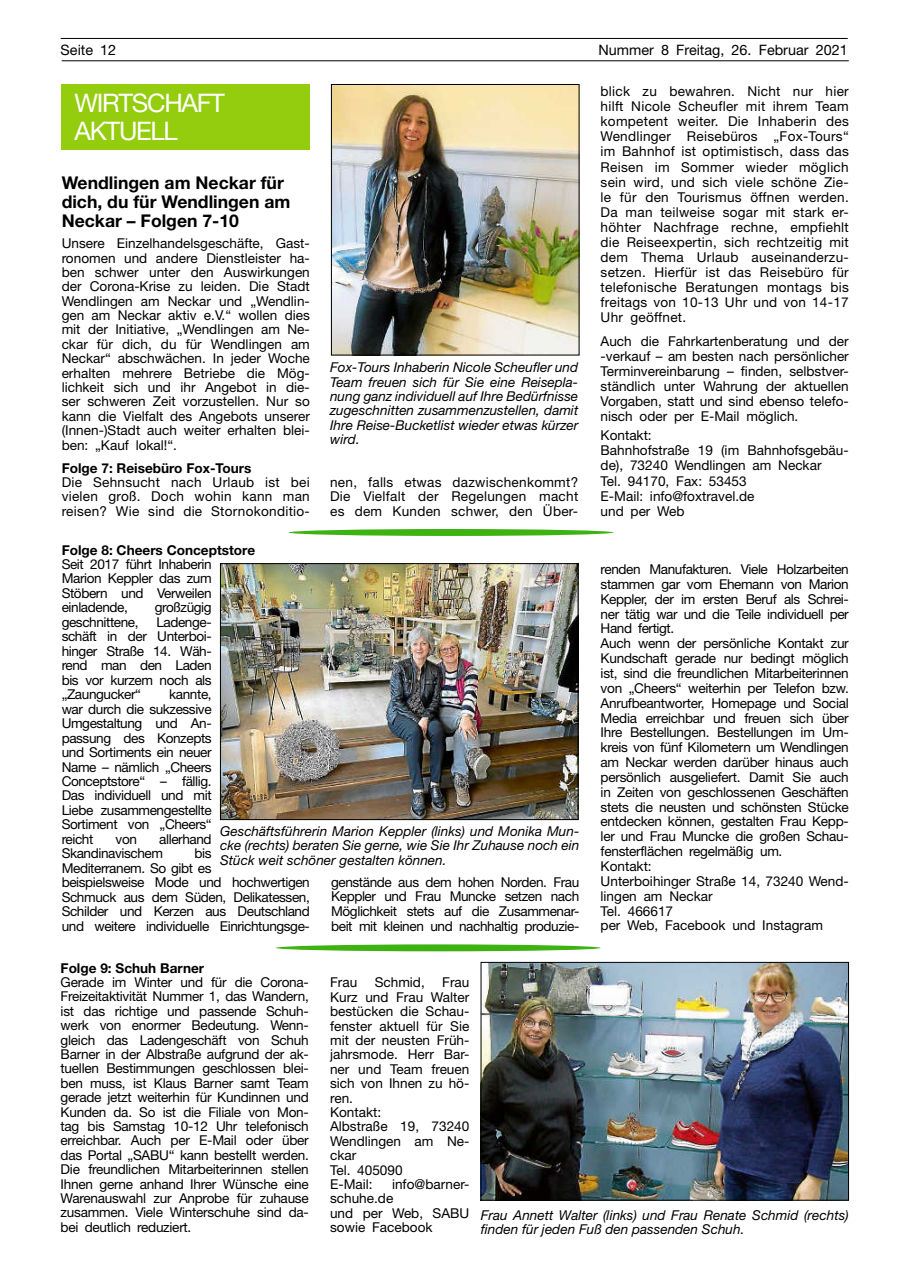
<style>
.page{position:relative;width:902px;height:1280px;background:#fff}
.page>*{position:absolute;margin:0;border:0;box-sizing:border-box;transform-origin:0 0}
.t1{font:25.65px/27.3px "Helvetica Neue";letter-spacing:-.05em;color:#fff}
.t2{font:700 17.55px/19.2px "Helvetica Neue";color:#000}
.t3{font:14.4px "Helvetica Neue";color:#000}
.t4{font:13.65px/14.4px "Helvetica Neue";letter-spacing:-.02em;color:#000;text-align:justify}
.t5{font:italic 13.65px/14.4px "Helvetica Neue";color:#000;text-align:justify}
.t6{font:13.65px/14.4px "Helvetica Neue";color:#000}
.t7{font:700 13.65px "Helvetica Neue";color:#000}
</style>
<div class="page">
<hr style="left:61px;top:38px;width:786px;height:1px;background:#000">
<hr style="left:62px;top:61px;width:786px;height:1px;background:#000">
<div style="left:62px;top:84px;width:248px;height:66px;background:#93cd0d"></div>
<img style="left:333px;top:86px;width:244px;height:267px">
<div style="left:331px;top:84px;width:248px;height:271px;border:1px solid #000"></div>
<img style="left:222px;top:565px;width:354px;height:253px">
<div style="left:220px;top:563px;width:358px;height:257px;border:1px solid #000"></div>
<div style="left:288px;top:529px;width:325px;height:7px;background:#3db311;border-radius:50%"></div>
<img style="left:482px;top:964px;width:364px;height:234px">
<div style="left:480px;top:962px;width:368px;height:238px;border:1px solid #000"></div>
<div style="left:276px;top:944px;width:324px;height:7px;background:#3db311;border-radius:50%"></div>
<p class="t3" style="left:61px;top:41px;width:57px">Seite 12</p>
<p class="t3" style="left:598px;top:41px;width:251px">Nummer 8 Freitag, 26. Februar 2021</p>
<h1 class="t1" style="left:75px;top:89px;width:152px">WIRTSCHAFT<br>AKTUELL</h1>
<p class="t2" style="left:62px;top:173px;width:230px">Wendlingen am Neckar für dich, du für Wendlingen am<br>Neckar – Folgen 7-10</p>
<p class="t4" style="left:62px;top:236px;width:250px">Unsere Einzelhandelsgeschäfte, Gast&shy;ronomen und andere Dienstleister ha&shy;ben schwer unter den Auswirkungen der Corona-Krise zu leiden. Die Stadt Wendlingen am Neckar und „Wendlin&shy;gen am Neckar aktiv e.V.“ wollen dies mit der Initiative, „Wendlingen am Ne&shy;ckar für dich, du für Wendlingen am Neckar“ abschwächen. In jeder Woche erhalten mehrere Betriebe die Mög&shy;lichkeit sich und ihr Angebot in die&shy;ser schweren Zeit vorzustellen. Nur so kann die Vielfalt des Angebots unserer (Innen-)Stadt auch weiter erhalten blei&shy;ben: „Kauf lokal!“.</p>
<p class="t7" style="left:62px;top:459px;width:191px">Folge 7: Reisebüro Fox-Tours</p>
<p class="t4" style="left:62px;top:475px;width:250px">Die Sehnsucht nach Urlaub ist bei vielen groß. Doch wohin kann man reisen? Wie sind die Stornokonditio-</p>
<p class="t4" style="left:330px;top:475px;width:250px">nen, falls etwas dazwischenkommt?<br>Die Vielfalt der Regelungen macht es dem Kunden schwer, den Über-</p>
<p class="t4" style="left:600px;top:84px;width:250px;line-height:15px">blick zu bewahren. Nicht nur hier hilft Nicole Scheufler mit ihrem Team kompetent weiter. Die Inhaberin des Wendlinger Reisebüros „Fox-Tours“ im Bahnhof ist optimistisch, dass das Reisen im Sommer wieder möglich sein wird, und sich viele schöne Zie&shy;le für den Tourismus öffnen werden.<br>Da man teilweise sogar mit stark er&shy;höhter Nachfrage rechne, empfiehlt die Reiseexpertin, sich rechtzeitig mit dem Thema Urlaub auseinanderzu&shy;setzen. Hierfür ist das Reisebüro für telefonische Beratungen montags bis freitags von 10-13 Uhr und von 14-17<br>Uhr geöffnet.</p>
<p class="t4" style="left:600px;top:333px;width:250px;line-height:15px">Auch die Fahrkartenberatung und der -verkauf – am besten nach persönlicher Terminvereinbarung – finden, selbstver&shy;ständlich unter Wahrung der aktuellen Vorgaben, statt und sind ebenso telefo&shy;nisch oder per E-Mail möglich.</p>
<p class="t6" style="left:600px;top:428px;width:250px;line-height:15px">Kontakt:<br>Bahnhofstraße 19 (im Bahnhofsgebäu&shy;de), 73240 Wendlingen am Neckar<br>Tel. 94170, Fax: 53453<br>E-Mail: info@foxtravel.de<br>und per Web</p>
<p class="t5" style="left:330px;top:360px;width:250px">Fox-Tours inhaberin nicole Scheufler und Team freuen sich für Sie eine Reisepla&shy;nung ganz individuell auf ihre Bedürfnisse zugeschnitten zusammenzustellen, damit ihre Reise-Bucketlist wieder etwas kürzer wird.</p>
<p class="t7" style="left:62px;top:541px;width:195px">Folge 8: Cheers Conceptstore</p>
<p class="t4" style="left:62px;top:557px;width:151px">Seit 2017 führt Inhaberin Marion Keppler das zum Stöbern und Verweilen einladende,</p>
<p class="t4" style="left:155px;top:600px;width:58px">großzügig</p>
<p class="t4" style="left:62px;top:615px;width:151px;text-indent:95px">Ladenge&shy;schäft in der Unterboi&shy;hinger Straße 14. Wäh&shy;rend man den Laden bis vor kurzem noch als „Zaungucker“</p>
<p class="t4" style="left:62px;top:615px;width:78px">geschnittene,</p>
<p class="t4" style="left:62px;top:687px;width:151px;text-indent:108px">kannte, war durch die sukzessive Umgestaltung und An&shy;passung des Konzepts und Sortiments ein neuer Name – nämlich „Cheers Conceptstore“ – fällig.<br>Das individuell und mit Liebe zusammengestellte Sortiment von „Cheers“ reicht</p>
<p class="t5" style="left:220px;top:824px;width:361px">Geschäftsführerin Marion Keppler (links) und Monika Mun&shy;cke (rechts) beraten Sie gerne, wie Sie ihr Zuhause noch ein Stück weit schöner gestalten können.</p>
<p class="t4" style="left:62px;top:831px;width:151px;text-indent:98px">allerhand<br>Skandinavischem</p>
<p class="t4" style="left:116px;top:831px;width:23px">von</p>
<p class="t4" style="left:62px;top:846px;width:250px;text-align:left;text-indent:133px">bis<br>Mediterranem. So gibt es<br>beispielsweise Mode und hochwertigen<br>Schmuck aus dem Süden, Delikatessen,<br>Schilder und Kerzen aus Deutschland und weitere individuelle Einrichtungsge-</p>
<p class="t4" style="left:331px;top:874px;width:250px">genstände aus dem hohen Norden. Frau Keppler und Frau Muncke setzen nach Möglichkeit stets auf die Zusammenar&shy;beit mit kleinen und nachhaltig produzie-</p>
<p class="t4" style="left:600px;top:562px;width:250px;line-height:14.9px;text-align:left">renden Manufakturen. Viele Holzarbeiten stammen gar vom Ehemann von Marion Keppler, der im ersten Beruf als Schrei&shy;ner tätig war und die Teile individuell per Hand fertigt.<br>Auch wenn der persönliche Kontakt zur Kundschaft gerade nur bedingt möglich ist, sind die freundlichen Mitarbeiterinnen von „Cheers“ weiterhin per Telefon bzw.<br>Anrufbeantworter, Homepage und Social Media erreichbar und freuen sich über Ihre Bestellungen. Bestellungen im Um&shy;kreis von fünf Kilometern um Wendlingen am Neckar werden darüber hinaus auch persönlich ausgeliefert. Damit Sie auch in Zeiten von geschlossenen Geschäften stets die neusten und schönsten Stücke entdecken können, gestalten Frau Kepp&shy;ler und Frau Muncke die großen Schau&shy;fensterflächen regelmäßig um.<br>Kontakt:<br>Unterboihinger Straße 14, 73240 Wend&shy;lingen am Neckar<br>Tel. 466617<br>per Web, Facebook und Instagram</p>
<p class="t7" style="left:61px;top:959px;width:145px">Folge 9: Schuh Barner</p>
<p class="t4" style="left:61px;top:975px;width:250px">Gerade im Winter und für die Corona-Freizeitaktivität Nummer 1, das Wandern, ist das richtige und passende Schuh&shy;werk von enormer Bedeutung. Wenn&shy;gleich das Ladengeschäft von Schuh Barner in der Albstraße aufgrund der ak&shy;tuellen Bestimmungen geschlossen blei&shy;ben muss, ist Klaus Barner samt Team gerade jetzt weiterhin für Kundinnen und Kunden da. So ist die Filiale von Mon&shy;tag bis Samstag 10-12 Uhr telefonisch erreichbar. Auch per E-Mail oder über das Portal „SABU“ kann bestellt werden.<br>Die freundlichen Mitarbeiterinnen stellen Ihnen gerne anhand Ihrer Wünsche eine Warenauswahl zur Anprobe für zuhause zusammen. Viele Winterschuhe sind da&shy;bei deutlich reduziert.</p>
<p class="t4" style="left:330px;top:975px;width:29px">Frau</p>
<p class="t4" style="left:374px;top:975px;width:52px">Schmid,</p>
<p class="t6" style="left:330px;top:975px;width:141px;text-indent:112px">Frau<br>Kurz und Frau Walter bestücken die Schau&shy;fenster aktuell für Sie mit der neusten Früh&shy;jahrsmode. Herr Bar&shy;ner und Team freuen sich von Ihnen zu hö&shy;ren.<br>Kontakt:<br>Albstraße 19, 73240<br>Wendlingen am Ne&shy;ckar<br>Tel. 405090<br>E-Mail:</p>
<p class="t6" style="left:330px;top:1177px;width:141px;text-indent:62px">info@barner&shy;schuhe.de<br>und per Web, SABU sowie Facebook</p>
<p class="t5" style="left:480px;top:1207px;width:369px">Frau Annett Walter (links) und Frau Renate Schmid (rechts) finden für jeden Fuß den passenden Schuh.</p>
</div>
